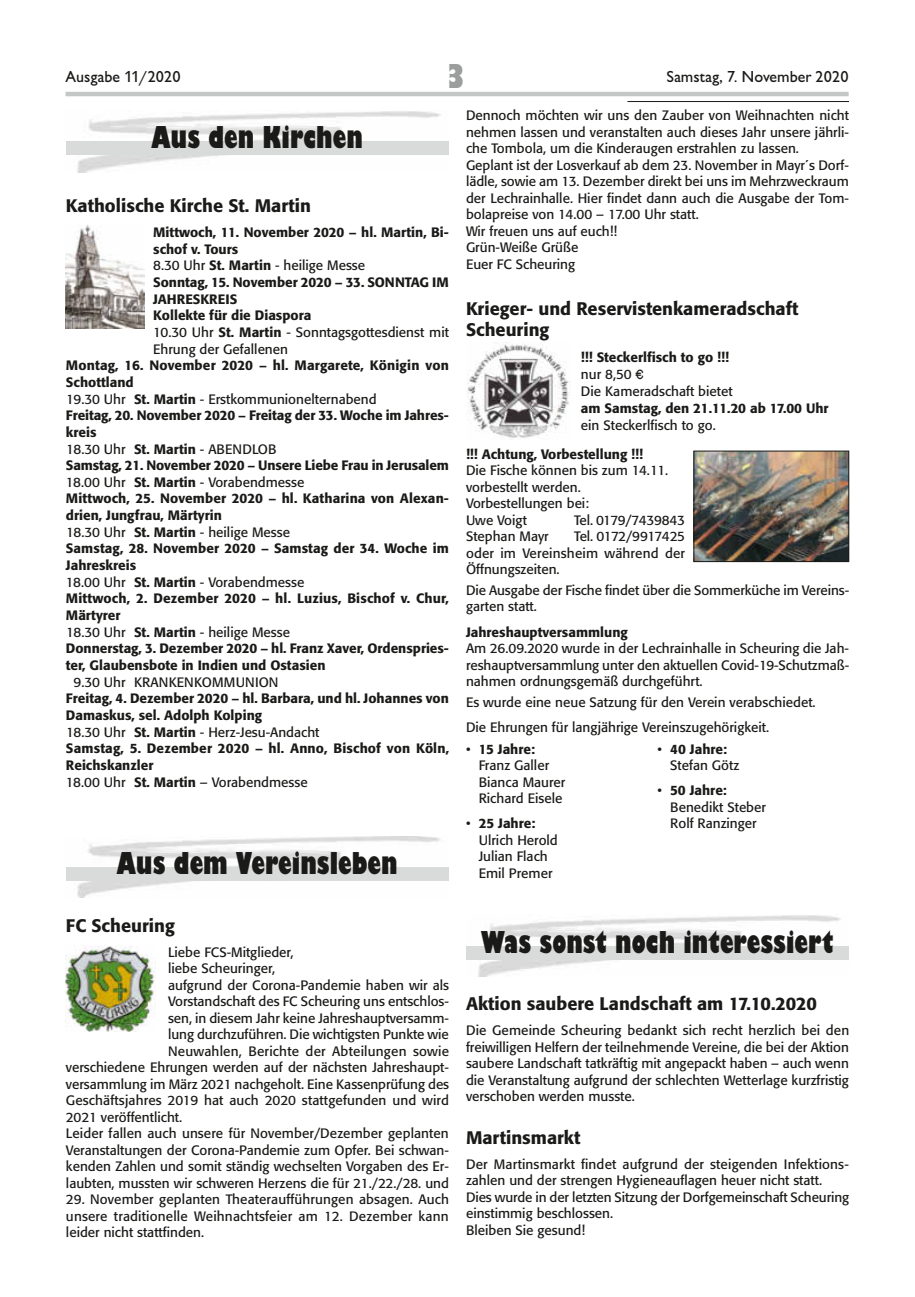
<style>
.page{position:relative;width:915px;height:1297px;background:#fff}
.page>*{position:absolute;margin:0;border:0;box-sizing:border-box;transform-origin:0 0}
.t1{font:800 condensed 36px "Giltus T";color:#9c9d9d}
.t2{font:800 condensed 33px "Giltus T";color:#1a1a18}
.t3{font:500 18px/21px "Formata";color:#1a1a18}
.t4{font:500 16.5px "Giltus T";color:#1a1a18}
.t5{font:13.5px/16.5px "Formata";color:#1a1a18}
.t6{font:500 13.5px/16.6px "Formata";color:#1a1a18}
.t7{font:13.5px "Formata";letter-spacing:-.03em;color:#1a1a18}
.t8{font:12px/13.8px "Arial";color:#000102}
.t9{font:700 12px "Verdana";color:#000102}
.s1{font-weight:500}
.s2{font-family:"Euro Collection"}
.s3{font-family:"Helvetica LT Std";font-weight:700}
.s4{font-weight:400}
</style>
<div class="page">
<hr style="left:65px;top:92px;width:783px;height:4px;background:#c5c6c6">
<hr style="left:627px;top:101px;width:221px;height:1px;background:#1a1a18">
<img style="left:66px;top:111px;width:382px;height:61px">
<div style="left:66px;top:142px;width:382px;height:13px;background:#d9dada"></div>
<img style="left:77px;top:836px;width:363px;height:62px">
<div style="left:66px;top:867px;width:382px;height:14px;background:#d9dada"></div>
<img style="left:66px;top:226px;width:78px;height:103px">
<img style="left:66px;top:945px;width:89px;height:86px">
<img style="left:695px;top:453px;width:151px;height:107px">
<div style="left:693px;top:451px;width:155px;height:111px;border:1px solid #1a1a18"></div>
<img style="left:466px;top:915px;width:382px;height:61px">
<div style="left:466px;top:946px;width:382px;height:13px;background:#d9dada"></div>
<img style="left:466px;top:342px;width:103px;height:96px">
<p class="t4" style="left:65px;top:67px;width:117px">Ausgabe 11/2020</p>
<h1 class="t1" style="left:447px;top:55px;width:19px">3</h1>
<p class="t4" style="left:666px;top:67px;width:183px">Samstag, 7. November 2020</p>
<h2 class="t2" style="left:151px;top:118px;width:213px">Aus den Kirchen</h2>
<p class="t5" style="left:466px;top:107px;width:384px">Dennoch möchten wir uns den Zauber von Weihnachten nicht nehmen lassen und veranstalten auch dieses Jahr unsere jährli&shy;che Tombola, um die Kinderaugen erstrahlen zu lassen.<br>Geplant ist der Losverkauf ab dem 23. November in Mayr´s Dorf&shy;lädle, sowie am 13. Dezember direkt bei uns im Mehrzweckraum der Lechrainhalle. Hier findet dann auch die Ausgabe der Tom&shy;bolapreise von 14.00 – 17.00 Uhr statt.<br>Wir freuen uns auf euch!!<br>Grün-Weiße Grüße<br>Euer FC Scheuring</p>
<h3 class="t3" style="left:466px;top:298px;width:334px">Krieger- und Reservistenkameradschaft<br>Scheuring</h3>
<p class="t5" style="left:580px;top:348px;width:153px;line-height:17px"><span class="s1">!!! Steckerlfisch to go !!! </span>nur 8,50 <span class="s2">T<br></span>Die Kameradschaft bietet</p>
<p class="t6" style="left:580px;top:399px;width:249px">am Samstag, den 21.11.20 ab 17.00 Uhr</p>
<p class="t5" style="left:580px;top:416px;width:136px">ein Steckerlfisch to go.</p>
<p class="t6" style="left:466px;top:446px;width:178px">!!! Achtung, Vorbestellung !!!</p>
<p class="t5" style="left:466px;top:462px;width:204px">Die Fische können bis zum 14.11. vorbestellt werden.<br>Vorbestellungen bei:<br>Uwe Voigt</p>
<h3 class="t3" style="left:66px;top:195px;width:246px">Katholische Kirche St. Martin</h3>
<p class="t6" style="left:153px;top:224px;width:297px">Mittwoch, 11. November 2020 <span class="s3">−</span> hl. Martin, Bi-</p>
<p class="t6" style="left:153px;top:241px;width:86px">schof v. Tours</p>
<p class="t5" style="left:153px;top:257px;width:213px">8.30 Uhr <span class="s1">St. Martin</span> - heilige Messe</p>
<p class="t6" style="left:153px;top:274px;width:297px">Sonntag, 15. November 2020 <span class="s3">−</span> 33. SONNTAG IM</p>
<p class="t6" style="left:153px;top:291px;width:86px">JAHRESKREIS</p>
<p class="t6" style="left:153px;top:307px;width:160px">Kollekte für die Diaspora</p>
<p class="t5" style="left:153px;top:324px;width:297px">10.30 Uhr <span class="s1">St. Martin</span> - Sonntagsgottesdienst mit</p>
<p class="t5" style="left:153px;top:341px;width:136px">Ehrung der Gefallenen</p>
<p class="t6" style="left:66px;top:357px;width:384px">Montag, 16. November 2020 <span class="s3">−</span> hl. Margarete, Königin von</p>
<p class="t6" style="left:66px;top:374px;width:69px">Schottland</p>
<p class="t5" style="left:66px;top:391px;width:312px">19.30 Uhr <span class="s1">St. Martin</span> - Erstkommunionelternabend</p>
<p class="t6" style="left:66px;top:407px;width:384px">Freitag, 20. November 2020 <span class="s3">−</span> Freitag der 33. Woche im Jahres-</p>
<p class="t6" style="left:66px;top:424px;width:32px">kreis</p>
<p class="t5" style="left:66px;top:440px;width:212px">18.30 Uhr <span class="s1">St. Martin</span> - ABENDLOB</p>
<p class="t6" style="left:66px;top:457px;width:384px">Samstag, 21. November 2020 <span class="s3">−</span> Unsere Liebe Frau in Jerusalem</p>
<p class="t5" style="left:66px;top:474px;width:240px">18.00 Uhr <span class="s1">St. Martin</span> - Vorabendmesse</p>
<p class="t6" style="left:66px;top:490px;width:384px">Mittwoch, 25. November 2020 <span class="s3">−</span> hl. Katharina von Alexan-</p>
<p class="t6" style="left:66px;top:507px;width:157px">drien, Jungfrau, Märtyrin</p>
<p class="t5" style="left:66px;top:524px;width:225px">18.30 Uhr <span class="s1">St. Martin</span> - heilige Messe</p>
<p class="t6" style="left:66px;top:540px;width:384px">Samstag, 28. November 2020 <span class="s3">−</span> Samstag der 34. Woche im</p>
<p class="t6" style="left:66px;top:557px;width:72px">Jahreskreis</p>
<p class="t5" style="left:66px;top:574px;width:240px">18.00 Uhr <span class="s1">St. Martin</span> - Vorabendmesse</p>
<p class="t6" style="left:66px;top:590px;width:384px">Mittwoch, 2. Dezember 2020 <span class="s3">−</span> hl. Luzius, Bischof v. Chur,</p>
<p class="t6" style="left:66px;top:607px;width:56px">Märtyrer</p>
<p class="t5" style="left:66px;top:624px;width:225px">18.30 Uhr <span class="s1">St. Martin</span> - heilige Messe</p>
<p class="t6" style="left:66px;top:640px;width:384px">Donnerstag, 3. Dezember 2020 <span class="s3">−</span> hl. Franz Xaver, Ordenspries-</p>
<p class="t6" style="left:66px;top:657px;width:261px">ter, Glaubensbote in Indien und Ostasien</p>
<p class="t6" style="left:66px;top:673px;width:384px;text-indent:7px"><span class="s4">9.30 Uhr KRANKENKOMMUNION<br></span>Freitag, 4. Dezember 2020 <span class="s3">−</span> hl. Barbara, und hl. Johannes von Damaskus, sel. Adolph Kolping<br><span class="s4">18.30 Uhr</span> St. Martin <span class="s4">- Herz-Jesu-Andacht<br></span>Samstag, 5. Dezember 2020 <span class="s3">−</span> hl. Anno, Bischof von Köln, Reichskanzler<br><span class="s4">18.00 Uhr</span> St. Martin <span class="s4">– Vorabendmesse</span></p>
<p class="t9" style="left:42px;top:456px;width:68px">Einladung</p>
<p class="t7" style="left:574px;top:512px;width:112px">Tel. 0179/7439843</p>
<p class="t5" style="left:466px;top:528px;width:220px;text-align:justify;text-indent:108px">Tel. 0172/9917425 oder im Vereinsheim während der Öffnungszeiten.</p>
<p class="t5" style="left:466px;top:582px;width:384px">Die Ausgabe der Fische findet über die Sommerküche im Vereins&shy;garten statt.</p>
<p class="t6" style="left:466px;top:623px;width:163px">Jahreshauptversammlung</p>
<p class="t5" style="left:466px;top:640px;width:384px;text-align:justify">Am 26.09.2020 wurde in der Lechrainhalle in Scheuring die Jah&shy;reshauptversammlung unter den aktuellen Covid-19-Schutzmaß&shy;nahmen ordnungsgemäß durchgeführt.</p>
<p class="t5" style="left:466px;top:689px;width:351px;line-height:25px">Es wurde eine neue Satzung für den Verein verabschiedet.<br>Die Ehrungen für langjährige Vereinszugehörigkeit.</p>
<p class="t5" style="left:478px;top:741px;width:88px;text-indent:-13px">• <span class="s1">15 Jahre:<br></span>Franz Galler<br>Bianca Maurer<br>Richard Eisele</p>
<p class="t5" style="left:478px;top:815px;width:81px;text-indent:-13px">• <span class="s1">25 Jahre:<br></span>Ulrich Herold<br>Julian Flach<br>Emil Premer</p>
<p class="t5" style="left:466px;top:528px;width:84px">Stephan Mayr</p>
<p class="t5" style="left:670px;top:741px;width:70px;text-indent:-13px">• <span class="s1">40 Jahre:<br></span>Stefan Götz</p>
<p class="t5" style="left:670px;top:782px;width:97px;text-indent:-13px">• <span class="s1">50 Jahre:<br></span>Benedikt Steber<br>Rolf Ranzinger</p>
<h2 class="t2" style="left:117px;top:843px;width:282px">Aus dem Vereinsleben</h2>
<h3 class="t3" style="left:66px;top:915px;width:110px">FC Scheuring</h3>
<p class="t5" style="left:168px;top:943px;width:127px">Liebe FCS-Mitglieder,</p>
<p class="t5" style="left:168px;top:960px;width:108px">liebe Scheuringer,</p>
<p class="t5" style="left:168px;top:976px;width:282px">aufgrund der Corona-Pandemie haben wir als</p>
<p class="t5" style="left:168px;top:993px;width:282px">Vorstandschaft des FC Scheuring uns entschlos-</p>
<p class="t5" style="left:168px;top:1009px;width:282px">sen, in diesem Jahr keine Jahreshauptversamm-</p>
<p class="t5" style="left:168px;top:1026px;width:282px">lung durchzuführen. Die wichtigsten Punkte wie</p>
<p class="t5" style="left:168px;top:1042px;width:282px">Neuwahlen, Berichte der Abteilungen sowie</p>
<p class="t5" style="left:66px;top:1059px;width:384px">verschiedene Ehrungen werden auf der nächsten Jahreshaupt-</p>
<p class="t5" style="left:66px;top:1075px;width:384px">versammlung im März 2021 nachgeholt. Eine Kassenprüfung des</p>
<p class="t5" style="left:66px;top:1092px;width:384px">Geschäftsjahres 2019 hat auch 2020 stattgefunden und wird</p>
<p class="t5" style="left:66px;top:1108px;width:118px">2021 veröffentlicht.</p>
<p class="t5" style="left:66px;top:1125px;width:384px">Leider fallen auch unsere für November/Dezember geplanten</p>
<p class="t5" style="left:66px;top:1141px;width:384px">Veranstaltungen der Corona-Pandemie zum Opfer. Bei schwan-</p>
<p class="t5" style="left:66px;top:1158px;width:384px">kenden Zahlen und somit ständig wechselten Vorgaben des Er-</p>
<p class="t5" style="left:66px;top:1174px;width:384px">laubten, mussten wir schweren Herzens die für 21./22./28. und</p>
<p class="t5" style="left:66px;top:1191px;width:384px;text-align:justify">29. November geplanten Theateraufführungen absagen. Auch unsere traditionelle Weihnachtsfeier am 12. Dezember kann leider nicht stattfinden.</p>
<h2 class="t2" style="left:481px;top:923px;width:354px">Was sonst noch interessiert</h2>
<p class="t8" style="left:217px;top:981px;width:193px">50 Jahre Reservistenkameradschaft</p>
<p class="t8" style="left:222px;top:1009px;width:185px">Sonntag, den 22. September 2019</p>
<h3 class="t3" style="left:466px;top:993px;width:352px">Aktion saubere Landschaft am 17.10.2020</h3>
<p class="t5" style="left:466px;top:1022px;width:384px;text-align:justify">Die Gemeinde Scheuring bedankt sich recht herzlich bei den freiwilligen Helfern der teilnehmende Vereine, die bei der Aktion saubere Landschaft tatkräftig mit angepackt haben – auch wenn die Veranstaltung aufgrund der schlechten Wetterlage kurzfristig verschoben werden musste.</p>
<h3 class="t3" style="left:466px;top:1126px;width:116px">Martinsmarkt</h3>
<p class="t5" style="left:466px;top:1155px;width:384px">Der Martinsmarkt findet aufgrund der steigenden Infektions&shy;zahlen und der strengen Hygieneauflagen heuer nicht statt.<br>Dies wurde in der letzten Sitzung der Dorfgemeinschaft Scheuring einstimmig beschlossen.<br>Bleiben Sie gesund!</p>
<p class="t8" style="left:42px;top:1064px;width:419px">09:15 Uhr<br>Totengedenken und Kranzniederlegung am Kriegerdenkmal (Kirche St. Martin)<br>Anschl. Kirchenzug zum Vereinsheim</p>
<p class="t8" style="left:42px;top:1133px;width:255px">Gottesdienst und Fahnenbandweihe im Festzelt anschl. Grußworte</p>
</div>
